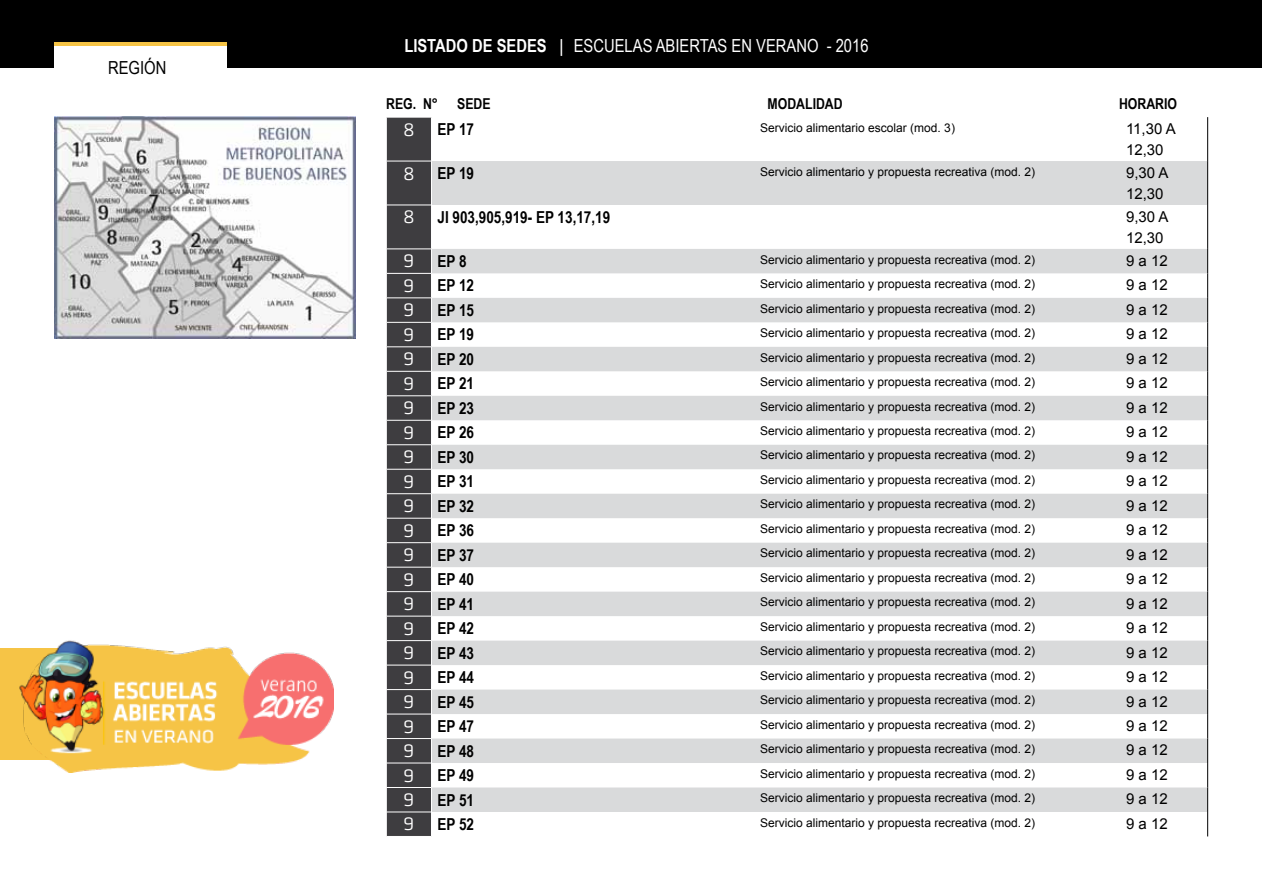
<style>
.page{position:relative;width:1263px;height:893px;background:#fff}
.page>*{position:absolute;margin:0;border:0;box-sizing:border-box;transform-origin:0 0}
.t1{font:18px "Arial Narrow";color:#fff}
.t2{font:18px "Arial Narrow";color:#000}
.t3{font:700 16.5px "Arial Narrow";color:#000}
.t4{font:15px/21px "Arial";color:#000}
.t5{font:700 15px "Arial Narrow";color:#000}
.t6{font:12px "Arial";color:#000}
.s1{font-weight:700}
.s2{font-family:"Arial"}
.s3{font-family:"Klavika Light Caps SC";font-weight:400;font-size:24px;color:#fff}
</style>
<div class="page">
<div style="left:1px;top:649px;width:130px;height:111px;background:#f6c446"></div>
<div style="left:1px;top:0;width:1261px;height:67px;background:#000"></div>
<img style="left:19px;top:640px;width:315px;height:132px">
<div style="left:54px;top:45px;width:172px;height:37px;background:#fff"></div>
<hr style="left:54px;top:43px;width:172px;height:3px;background:#f6c446">
<svg style="left:432px;top:161px;width:775px;height:651px;fill:#d9dadb"></svg>
<hr style="left:1207px;top:117px;width:1px;height:44px;background:#000">
<hr style="left:1207px;top:161px;width:1px;height:44px;background:#000">
<hr style="left:1207px;top:205px;width:1px;height:44px;background:#000">
<svg style="left:1207px;top:249px;width:1px;height:587px"></svg>
<svg style="left:386px;top:117px;width:46px;height:719px;background:#4c4b4e"></svg>
<img style="left:54px;top:117px;width:301px;height:222px">
<h1 class="t2" style="left:108px;top:54px;width:60px">REGIÓN</h1>
<h1 class="t1" style="left:404px;top:33px;width:466px"><span class="s1">LISTADO DE SEDES</span> <span class="s2">|</span> ESCUELAS ABIERTAS EN VERANO - 2016</h1>
<p class="t5" style="left:386px;top:93px;width:53px">REG. N°</p>
<p class="t5" style="left:457px;top:93px;width:35px">SEDE</p>
<p class="t5" style="left:767px;top:93px;width:77px">MODALIDAD</p>
<p class="t5" style="left:1119px;top:93px;width:60px">HORARIO</p>
<h2 class="t3" style="left:403px;top:117px;width:73px"><span class="s3">8</span> EP 17</h2>
<p class="t6" style="left:760px;top:120px;width:196px">Servicio alimentario escolar (mod. 3)</p>
<p class="t4" style="left:1126px;top:118px;width:51px">11,30 A<br>12,30</p>
<h2 class="t3" style="left:403px;top:161px;width:73px"><span class="s3">8</span> EP 19</h2>
<p class="t6" style="left:760px;top:164px;width:276px">Servicio alimentario y propuesta recreativa (mod. 2)</p>
<p class="t4" style="left:1126px;top:162px;width:44px">9,30 A<br>12,30</p>
<h2 class="t3" style="left:403px;top:205px;width:209px"><span class="s3">8</span> JI 903,905,919- EP 13,17,19</h2>
<p class="t4" style="left:1126px;top:206px;width:44px">9,30 A<br>12,30</p>
<h2 class="t3" style="left:403px;top:249px;width:65px"><span class="s3">9</span> EP 8</h2>
<p class="t6" style="left:760px;top:252px;width:276px">Servicio alimentario y propuesta recreativa (mod. 2)</p>
<p class="t4" style="left:1126px;top:250px;width:43px">9 a 12</p>
<h2 class="t3" style="left:403px;top:273px;width:72px"><span class="s3">9</span> EP 12</h2>
<p class="t6" style="left:760px;top:276px;width:276px">Servicio alimentario y propuesta recreativa (mod. 2)</p>
<p class="t4" style="left:1126px;top:275px;width:43px">9 a 12</p>
<h2 class="t3" style="left:403px;top:298px;width:72px"><span class="s3">9</span> EP 15</h2>
<p class="t6" style="left:760px;top:301px;width:276px">Servicio alimentario y propuesta recreativa (mod. 2)</p>
<p class="t4" style="left:1126px;top:299px;width:43px">9 a 12</p>
<h2 class="t3" style="left:403px;top:322px;width:72px"><span class="s3">9</span> EP 19</h2>
<p class="t6" style="left:760px;top:325px;width:276px">Servicio alimentario y propuesta recreativa (mod. 2)</p>
<p class="t4" style="left:1126px;top:324px;width:43px">9 a 12</p>
<h2 class="t3" style="left:403px;top:347px;width:72px"><span class="s3">9</span> EP 20</h2>
<p class="t6" style="left:760px;top:349px;width:276px">Servicio alimentario y propuesta recreativa (mod. 2)</p>
<p class="t4" style="left:1126px;top:348px;width:43px">9 a 12</p>
<h2 class="t3" style="left:403px;top:371px;width:72px"><span class="s3">9</span> EP 21</h2>
<p class="t6" style="left:760px;top:374px;width:276px">Servicio alimentario y propuesta recreativa (mod. 2)</p>
<p class="t4" style="left:1126px;top:373px;width:43px">9 a 12</p>
<h2 class="t3" style="left:403px;top:395px;width:72px"><span class="s3">9</span> EP 23</h2>
<p class="t6" style="left:760px;top:398px;width:276px">Servicio alimentario y propuesta recreativa (mod. 2)</p>
<p class="t4" style="left:1126px;top:397px;width:43px">9 a 12</p>
<h2 class="t3" style="left:403px;top:420px;width:72px"><span class="s3">9</span> EP 26</h2>
<p class="t6" style="left:760px;top:423px;width:276px">Servicio alimentario y propuesta recreativa (mod. 2)</p>
<p class="t4" style="left:1126px;top:422px;width:43px">9 a 12</p>
<h2 class="t3" style="left:403px;top:444px;width:72px"><span class="s3">9</span> EP 30</h2>
<p class="t6" style="left:760px;top:447px;width:276px">Servicio alimentario y propuesta recreativa (mod. 2)</p>
<p class="t4" style="left:1126px;top:446px;width:43px">9 a 12</p>
<h2 class="t3" style="left:403px;top:469px;width:72px"><span class="s3">9</span> EP 31</h2>
<p class="t6" style="left:760px;top:472px;width:276px">Servicio alimentario y propuesta recreativa (mod. 2)</p>
<p class="t4" style="left:1126px;top:471px;width:43px">9 a 12</p>
<h2 class="t3" style="left:403px;top:493px;width:72px"><span class="s3">9</span> EP 32</h2>
<p class="t6" style="left:760px;top:496px;width:276px">Servicio alimentario y propuesta recreativa (mod. 2)</p>
<p class="t4" style="left:1126px;top:495px;width:43px">9 a 12</p>
<h2 class="t3" style="left:403px;top:518px;width:72px"><span class="s3">9</span> EP 36</h2>
<p class="t6" style="left:760px;top:521px;width:276px">Servicio alimentario y propuesta recreativa (mod. 2)</p>
<p class="t4" style="left:1126px;top:519px;width:43px">9 a 12</p>
<h2 class="t3" style="left:403px;top:542px;width:72px"><span class="s3">9</span> EP 37</h2>
<p class="t6" style="left:760px;top:545px;width:276px">Servicio alimentario y propuesta recreativa (mod. 2)</p>
<p class="t4" style="left:1126px;top:544px;width:43px">9 a 12</p>
<h2 class="t3" style="left:403px;top:567px;width:72px"><span class="s3">9</span> EP 40</h2>
<p class="t6" style="left:760px;top:570px;width:276px">Servicio alimentario y propuesta recreativa (mod. 2)</p>
<p class="t4" style="left:1126px;top:568px;width:43px">9 a 12</p>
<h2 class="t3" style="left:403px;top:591px;width:72px"><span class="s3">9</span> EP 41</h2>
<p class="t6" style="left:760px;top:594px;width:276px">Servicio alimentario y propuesta recreativa (mod. 2)</p>
<p class="t4" style="left:1126px;top:593px;width:43px">9 a 12</p>
<h2 class="t3" style="left:403px;top:616px;width:72px"><span class="s3">9</span> EP 42</h2>
<p class="t6" style="left:760px;top:619px;width:276px">Servicio alimentario y propuesta recreativa (mod. 2)</p>
<p class="t4" style="left:1126px;top:617px;width:43px">9 a 12</p>
<h2 class="t3" style="left:403px;top:640px;width:72px"><span class="s3">9</span> EP 43</h2>
<p class="t6" style="left:760px;top:643px;width:276px">Servicio alimentario y propuesta recreativa (mod. 2)</p>
<p class="t4" style="left:1126px;top:642px;width:43px">9 a 12</p>
<h2 class="t3" style="left:403px;top:665px;width:72px"><span class="s3">9</span> EP 44</h2>
<p class="t6" style="left:760px;top:668px;width:276px">Servicio alimentario y propuesta recreativa (mod. 2)</p>
<p class="t4" style="left:1126px;top:666px;width:43px">9 a 12</p>
<h2 class="t3" style="left:403px;top:689px;width:72px"><span class="s3">9</span> EP 45</h2>
<p class="t6" style="left:760px;top:692px;width:276px">Servicio alimentario y propuesta recreativa (mod. 2)</p>
<p class="t4" style="left:1126px;top:691px;width:43px">9 a 12</p>
<h2 class="t3" style="left:403px;top:714px;width:72px"><span class="s3">9</span> EP 47</h2>
<p class="t6" style="left:760px;top:717px;width:276px">Servicio alimentario y propuesta recreativa (mod. 2)</p>
<p class="t4" style="left:1126px;top:715px;width:43px">9 a 12</p>
<h2 class="t3" style="left:403px;top:738px;width:72px"><span class="s3">9</span> EP 48</h2>
<p class="t6" style="left:760px;top:741px;width:276px">Servicio alimentario y propuesta recreativa (mod. 2)</p>
<p class="t4" style="left:1126px;top:740px;width:43px">9 a 12</p>
<h2 class="t3" style="left:403px;top:763px;width:72px"><span class="s3">9</span> EP 49</h2>
<p class="t6" style="left:760px;top:766px;width:276px">Servicio alimentario y propuesta recreativa (mod. 2)</p>
<p class="t4" style="left:1126px;top:764px;width:43px">9 a 12</p>
<h2 class="t3" style="left:403px;top:787px;width:72px"><span class="s3">9</span> EP 51</h2>
<p class="t6" style="left:760px;top:790px;width:276px">Servicio alimentario y propuesta recreativa (mod. 2)</p>
<p class="t4" style="left:1126px;top:789px;width:43px">9 a 12</p>
<h2 class="t3" style="left:403px;top:812px;width:72px"><span class="s3">9</span> EP 52</h2>
<p class="t6" style="left:760px;top:815px;width:276px">Servicio alimentario y propuesta recreativa (mod. 2)</p>
<p class="t4" style="left:1126px;top:813px;width:43px">9 a 12</p>
</div>
